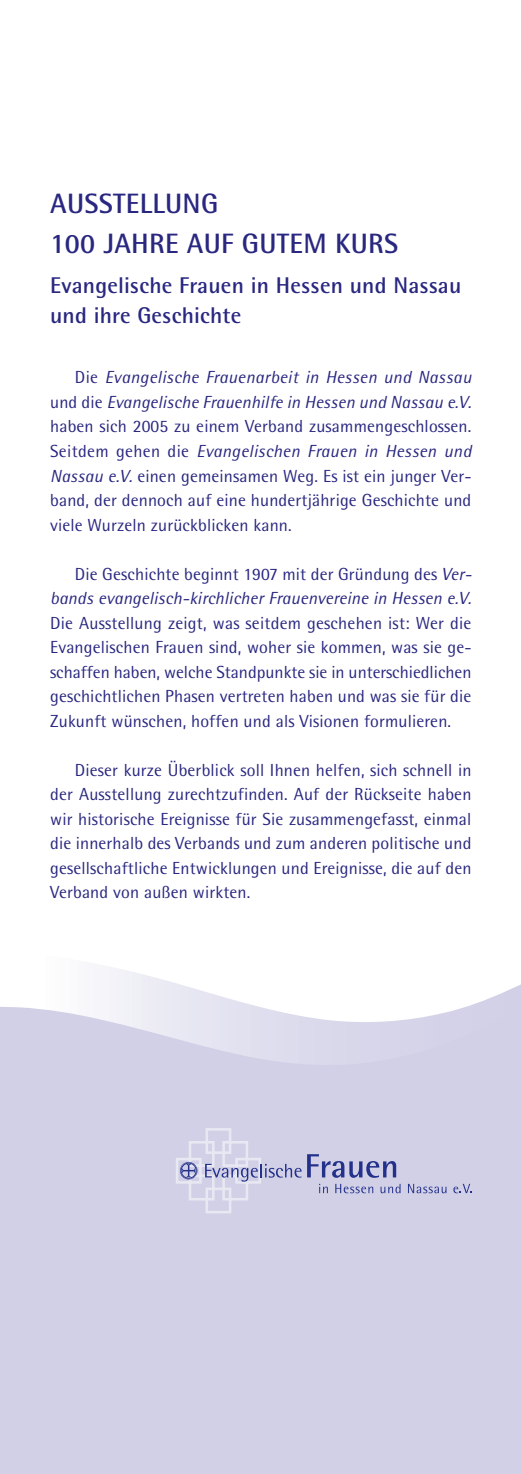
<style>
.page{position:relative;width:521px;height:1474px;background:#fff}
.page>*{position:absolute;margin:0;border:0;box-sizing:border-box;transform-origin:0 0}
.t1{font:700 28px/39.7px "Agfa Rotis Semisans";letter-spacing:.01em;color:#292780}
.t2{font:700 22.75px/29.8px "Agfa Rotis Semisans";letter-spacing:.01em;color:#292780}
.t3{font:17.5px/24.5px "Agfa Rotis Semisans";letter-spacing:.01em;color:#292780;text-align:justify}
.t4{font:italic 17.5px/24.5px "Agfa Rotis Semisans";letter-spacing:.01em;color:#292780;text-align:right}
.s1{font-style:italic}
.s2{font-style:normal}
</style>
<div class="page">
<div style="left:0;top:1067px;width:521px;height:406px;background:#d1d0e6"></div>
<svg style="left:0;top:967px;width:521px;height:100px"></svg>
<svg style="left:453px;top:1183px;width:19px;height:10px"></svg>
<svg style="left:408px;top:1183px;width:38px;height:10px"></svg>
<svg style="left:174px;top:1126px;width:226px;height:88px;background:#c7c7e1"></svg>
<h1 class="t1" style="left:50px;top:187px;width:349px">AUSSTELLUNG<br>100 JAHRE AUF GUTEM KURS</h1>
<h2 class="t2" style="left:50px;top:273px;width:413px">Evangelische Frauen in Hessen und Nassau und ihre Geschichte</h2>
<p class="t3" style="left:50px;top:367px;width:423px;text-indent:25px">Die <span class="s1">Evangelische Frauenarbeit in Hessen und Nassau </span>und die <span class="s1">Evangelische Frauenhilfe in Hessen und Nassau e.V. </span>haben sich 2005 zu einem Verband zusammengeschlossen.<br>Seitdem gehen die <span class="s1">Evangelischen Frauen in Hessen und Nassau e.V.</span> einen gemeinsamen Weg. Es ist ein junger Ver&shy;band, der dennoch auf eine hundertjährige Geschichte und viele Wurzeln zurückblicken kann.</p>
<p class="t4" style="left:50px;top:563px;width:423px"><span class="s2">Die Geschichte beginnt 1907 mit der Gründung des</span> Ver&shy;bands evangelisch-kirchlicher Frauenvereine in Hessen e.V.</p>
<p class="t3" style="left:50px;top:612px;width:423px">Die Ausstellung zeigt, was seitdem geschehen ist: Wer die Evangelischen Frauen sind, woher sie kommen, was sie ge&shy;schaffen haben, welche Standpunkte sie in unterschiedlichen geschichtlichen Phasen vertreten haben und was sie für die Zukunft wünschen, hoffen und als Visionen formulieren.</p>
<p class="t3" style="left:50px;top:759px;width:423px;text-indent:25px">Dieser kurze Überblick soll Ihnen helfen, sich schnell in der Ausstellung zurechtzufinden. Auf der Rückseite haben wir historische Ereignisse für Sie zusammengefasst, einmal die innerhalb des Verbands und zum anderen politische und gesellschaftliche Entwicklungen und Ereignisse, die auf den Verband von außen wirkten.</p>
</div>
